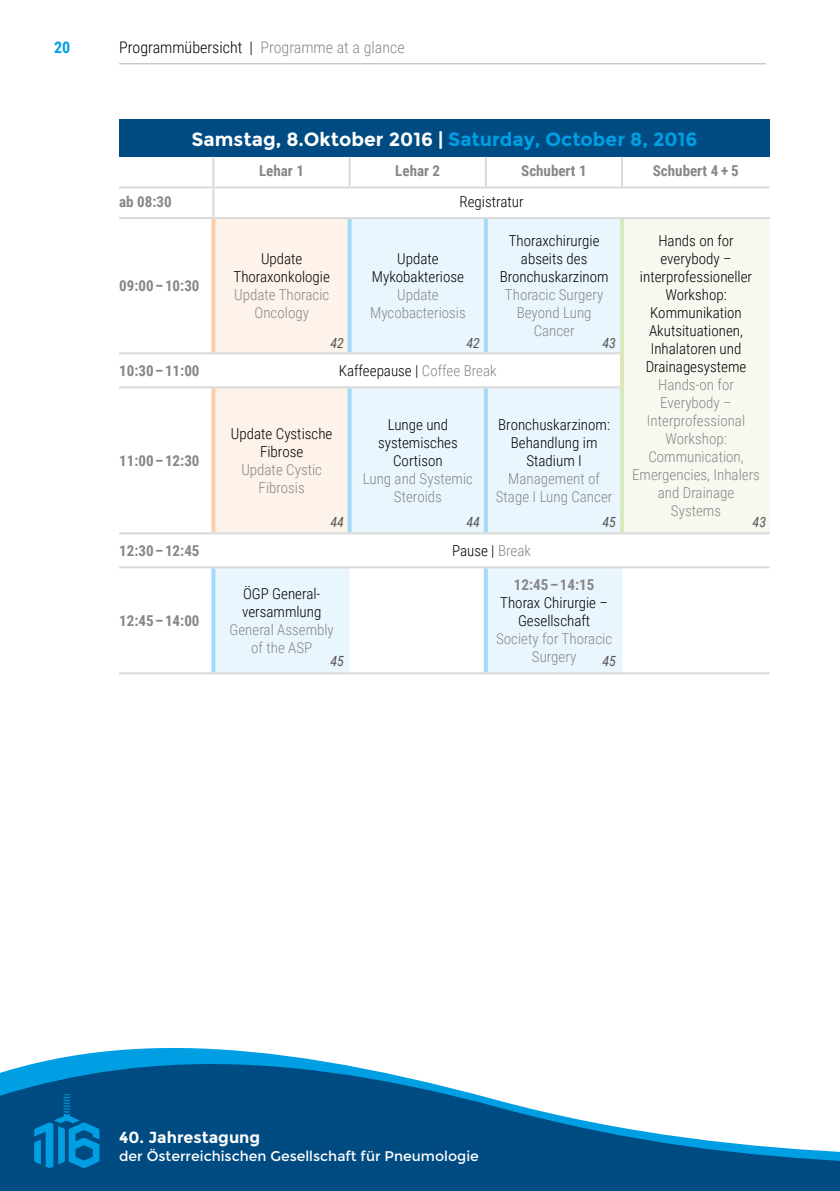
<style>
.page{position:relative;width:840px;height:1191px;background:#fff}
.page>*{position:absolute;margin:0;border:0;box-sizing:border-box;transform-origin:0 0}
.t1{font:700 19px "Montserrat";color:#fff}
.t2{font:300 16px "Roboto Condensed";color:#000}
.t3{font:700 16px "Montserrat";color:#fff}
.t4{font:700 16px "Roboto Condensed";color:#009fe3}
.t5{font:300 15px/18px "Roboto Condensed";color:#000;text-align:center}
.t6{font:300 15px/18px "Roboto Condensed";color:#878786;text-align:center}
.t7{font:700 15px "Roboto Condensed";color:#878786}
.t8{font:14px "Montserrat";color:#fff}
.t9{font:italic 14px "Roboto Condensed";color:#565656}
.s1{color:#878786}
.s2{color:#009fe3}
</style>
<div class="page">
<hr style="left:119px;top:63px;width:646px;height:1px;background:#b1b2b3">
<div style="left:119px;top:119px;width:650px;height:38px;background:#004b82"></div>
<svg style="left:213px;top:219px;width:408px;height:453px;fill:#eaf6fe"></svg>
<div style="left:621px;top:218px;width:148px;height:315px;background:#f6f9ef"></div>
<svg style="left:483px;top:568px;width:4px;height:104px"></svg>
<svg style="left:211px;top:219px;width:4px;height:133px"></svg>
<svg style="left:347px;top:219px;width:4px;height:133px"></svg>
<svg style="left:483px;top:219px;width:4px;height:133px"></svg>
<svg style="left:211px;top:388px;width:4px;height:144px"></svg>
<svg style="left:347px;top:388px;width:4px;height:144px"></svg>
<svg style="left:483px;top:388px;width:4px;height:144px"></svg>
<svg style="left:619px;top:219px;width:4px;height:134px"></svg>
<svg style="left:619px;top:353px;width:4px;height:34px"></svg>
<svg style="left:619px;top:387px;width:4px;height:145px"></svg>
<svg style="left:211px;top:568px;width:4px;height:104px"></svg>
<hr style="left:119px;top:352px;width:94px;height:2px;background:#dadada">
<hr style="left:213px;top:352px;width:136px;height:2px;background:#dadada">
<hr style="left:349px;top:352px;width:136px;height:2px;background:#dadada">
<hr style="left:485px;top:352px;width:134px;height:2px;background:#dadada">
<hr style="left:119px;top:386px;width:94px;height:2px;background:#dadada">
<hr style="left:213px;top:386px;width:136px;height:2px;background:#dadada">
<hr style="left:349px;top:386px;width:136px;height:2px;background:#dadada">
<hr style="left:485px;top:386px;width:134px;height:2px;background:#dadada">
<hr style="left:119px;top:532px;width:94px;height:2px;background:#dadada">
<hr style="left:213px;top:532px;width:136px;height:2px;background:#dadada">
<hr style="left:349px;top:532px;width:136px;height:2px;background:#dadada">
<hr style="left:485px;top:532px;width:136px;height:2px;background:#dadada">
<hr style="left:621px;top:532px;width:148px;height:2px;background:#dadada">
<hr style="left:119px;top:566px;width:94px;height:2px;background:#dadada">
<hr style="left:213px;top:566px;width:136px;height:2px;background:#dadada">
<hr style="left:349px;top:566px;width:136px;height:2px;background:#dadada">
<hr style="left:485px;top:566px;width:136px;height:2px;background:#dadada">
<hr style="left:621px;top:566px;width:148px;height:2px;background:#dadada">
<hr style="left:119px;top:672px;width:94px;height:2px;background:#dadada">
<hr style="left:213px;top:672px;width:136px;height:2px;background:#dadada">
<hr style="left:349px;top:672px;width:136px;height:2px;background:#dadada">
<hr style="left:485px;top:672px;width:136px;height:2px;background:#dadada">
<hr style="left:621px;top:672px;width:148px;height:2px;background:#dadada">
<hr style="left:119px;top:186px;width:94px;height:2px;background:#dadada">
<hr style="left:119px;top:217px;width:94px;height:2px;background:#dadada">
<hr style="left:212px;top:157px;width:2px;height:29px;background:#dadada">
<hr style="left:348px;top:157px;width:2px;height:29px;background:#dadada">
<hr style="left:484px;top:157px;width:2px;height:29px;background:#dadada">
<hr style="left:620px;top:157px;width:2px;height:29px;background:#dadada">
<hr style="left:213px;top:186px;width:136px;height:2px;background:#dadada">
<hr style="left:212px;top:188px;width:2px;height:29px;background:#dadada">
<hr style="left:349px;top:186px;width:136px;height:2px;background:#dadada">
<hr style="left:485px;top:186px;width:136px;height:2px;background:#dadada">
<hr style="left:621px;top:186px;width:148px;height:2px;background:#dadada">
<hr style="left:213px;top:217px;width:136px;height:2px;background:#dadada">
<hr style="left:349px;top:217px;width:136px;height:2px;background:#dadada">
<hr style="left:485px;top:217px;width:136px;height:2px;background:#dadada">
<hr style="left:621px;top:217px;width:148px;height:2px;background:#dadada">
<svg style="left:0;top:1048px;width:839px;height:143px;fill:#004b82"></svg>
<svg style="left:34px;top:1094px;width:65px;height:74px;background:#006aa6"></svg>
<p class="t4" style="left:54px;top:36px;width:18px">20</p>
<p class="t2" style="left:119px;top:36px;width:287px">Programmübersicht | <span class="s1">Programme at a glance</span></p>
<p class="t1" style="left:191px;top:127px;width:507px">Samstag, 8.Oktober 2016 | <span class="s2">Saturday, October 8, 2016</span></p>
<p class="t7" style="left:259px;top:160px;width:46px">Lehar 1</p>
<p class="t7" style="left:395px;top:160px;width:46px">Lehar 2</p>
<p class="t7" style="left:521px;top:160px;width:67px">Schubert 1</p>
<p class="t7" style="left:652px;top:160px;width:87px">Schubert 4 + 5</p>
<p class="t7" style="left:119px;top:191px;width:54px">ab 08:30</p>
<p class="t5" style="left:459px;top:192px;width:66px">Registratur</p>
<p class="t7" style="left:119px;top:275px;width:82px">09:00 – 10:30</p>
<p class="t5" style="left:233px;top:249px;width:98px">Update<br>Thoraxonkologie</p>
<p class="t6" style="left:234px;top:285px;width:96px">Update Thoracic<br>Oncology</p>
<p class="t9" style="left:330px;top:333px;width:15px">42</p>
<p class="t5" style="left:371px;top:249px;width:94px">Update<br>Mykobakteriose</p>
<p class="t6" style="left:370px;top:285px;width:97px">Update<br>Mycobacteriosis</p>
<p class="t9" style="left:466px;top:333px;width:15px">42</p>
<p class="t5" style="left:499px;top:231px;width:110px">Thoraxchirurgie abseits des<br>Bronchuskarzinom</p>
<p class="t6" style="left:504px;top:285px;width:100px">Thoracic Surgery<br>Beyond Lung<br>Cancer</p>
<p class="t9" style="left:602px;top:333px;width:15px">43</p>
<p class="t7" style="left:119px;top:360px;width:82px">10:30 – 11:00</p>
<p class="t5" style="left:338px;top:361px;width:159px">Kaffeepause | <span class="s1">Coffee Break</span></p>
<p class="t7" style="left:119px;top:450px;width:82px">11:00 – 12:30</p>
<p class="t5" style="left:231px;top:424px;width:103px">Update Cystische<br>Fibrose</p>
<p class="t6" style="left:241px;top:460px;width:82px">Update Cystic<br>Fibrosis</p>
<p class="t9" style="left:330px;top:512px;width:15px">44</p>
<p class="t5" style="left:378px;top:415px;width:81px">Lunge und systemisches<br>Cortison</p>
<p class="t6" style="left:362px;top:469px;width:112px">Lung and Systemic<br>Steroids</p>
<p class="t9" style="left:466px;top:512px;width:15px">44</p>
<p class="t5" style="left:498px;top:415px;width:113px">Bronchuskarzinom:<br>Behandlung im<br>Stadium I</p>
<p class="t6" style="left:495px;top:469px;width:118px">Management of<br>Stage I Lung Cancer</p>
<p class="t9" style="left:602px;top:512px;width:15px">45</p>
<p class="t7" style="left:119px;top:540px;width:82px">12:30 – 12:45</p>
<p class="t5" style="left:452px;top:541px;width:80px">Pause | <span class="s1">Break</span></p>
<p class="t7" style="left:119px;top:610px;width:82px">12:45 – 14:00</p>
<p class="t5" style="left:242px;top:584px;width:81px;text-align:left">ÖGP General&shy;versammlung</p>
<p class="t6" style="left:229px;top:620px;width:106px">General Assembly of the ASP</p>
<p class="t9" style="left:330px;top:651px;width:15px">45</p>
<p class="t7" style="left:513px;top:574px;width:82px">12:45 – 14:15</p>
<p class="t5" style="left:500px;top:593px;width:109px">Thorax Chirurgie –<br>Gesellschaft</p>
<p class="t6" style="left:496px;top:629px;width:117px">Society for Thoracic<br>Surgery</p>
<p class="t9" style="left:602px;top:651px;width:15px">45</p>
<p class="t5" style="left:639px;top:231px;width:114px">Hands on for everybody – interprofessioneller<br>Workshop:<br>Kommunikation<br>Akutsituationen,<br>Inhalatoren und<br>Drainagesysteme</p>
<p class="t6" style="left:631px;top:375px;width:129px">Hands-on for<br>Everybody –<br>Interprofessional<br>Workshop:<br>Communication,<br>Emergencies, Inhalers and Drainage<br>Systems</p>
<p class="t9" style="left:752px;top:512px;width:15px">43</p>
<p class="t3" style="left:119px;top:1128px;width:142px">40. Jahrestagung</p>
<p class="t8" style="left:119px;top:1148px;width:361px">der Österreichischen Gesellschaft für Pneumologie</p>
</div>
